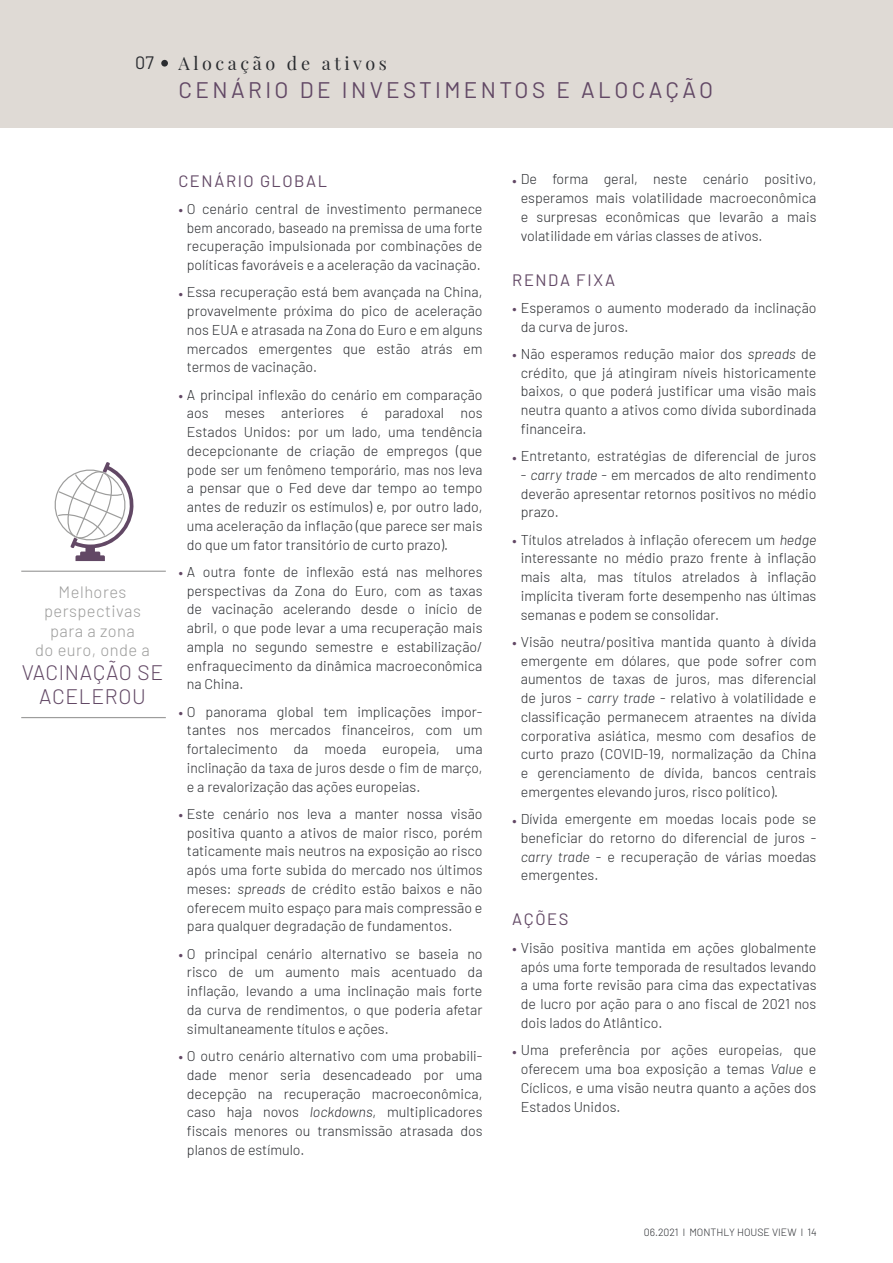
<style>
.page{position:relative;width:893px;height:1263px;background:#fff}
.page>*{position:absolute;margin:0;border:0;box-sizing:border-box;transform-origin:0 0}
.t1{font:22.5px "Barlow";letter-spacing:.15em;color:#624865}
.t2{font:300 21px/24px "Barlow";letter-spacing:.03em;color:#624865;text-align:center}
.t3{font:18px "Playfair Display";letter-spacing:.2em;color:#2a2c30}
.t4{font:18px "Barlow";color:#2a2c30}
.t5{font:300 16.5px/19.5px "Barlow";letter-spacing:.03em;color:#9d9d9c;text-align:center}
.t6{font:16.5px "Barlow";letter-spacing:.095em;color:#624865}
.t7{font:300 14.25px/18.8px "Barlow";color:#2a2c30;text-align:justify}
.t8{font:300 10.5px "Barlow";color:#2a2c30}
.s1{font-style:italic}
</style>
<div class="page">
<div style="left:0;top:0;width:893px;height:128px;background:#dfdad5"></div>
<div style="left:161px;top:60px;width:7px;height:7px;background:#2a2c30;border-radius:50%"></div>
<hr style="left:21px;top:717px;width:145px;height:1px;background:#9d9d9c">
<hr style="left:21px;top:571px;width:145px;height:1px;background:#9d9d9c">
<svg style="left:54px;top:462px;width:80px;height:99px"></svg>
<p class="t4" style="left:135px;top:50px;width:20px">07</p>
<p class="t3" style="left:179px;top:49px;width:210px">Alocação de ativos</p>
<h1 class="t1" style="left:179px;top:74px;width:536px">CENÁRIO DE INVESTIMENTOS E ALOCAÇÃO</h1>
<p class="t5" style="left:35px;top:581px;width:116px">Melhores perspectivas para a zona<br>do euro, onde a</p>
<h2 class="t2" style="left:22px;top:659px;width:143px">VACINAÇÃO SE<br>ACELEROU</h2>
<p class="t6" style="left:178px;top:169px;width:150px">CENÁRIO GLOBAL</p>
<p class="t7" style="left:178px;top:198px;width:306px;text-align:center"><sub>•</sub> O cenário central de investimento permanece bem ancorado, baseado na premissa de uma forte recuperação impulsionada por combinações de políticas favoráveis e a aceleração da vacinação.</p>
<p class="t7" style="left:187px;top:282px;width:297px;text-indent:-9px"><sub>•</sub> Essa recuperação está bem avançada na China, provavelmente próxima do pico de aceleração nos EUA e atrasada na Zona do Euro e em alguns mercados emergentes que estão atrás em termos de vacinação.</p>
<p class="t7" style="left:187px;top:384px;width:297px;text-indent:-9px"><sub>•</sub> A principal inflexão do cenário em comparação aos meses anteriores é paradoxal nos Estados Unidos: por um lado, uma tendência decepcionante de criação de empregos (que pode ser um fenômeno temporário, mas nos leva a pensar que o Fed deve dar tempo ao tempo antes de reduzir os estímulos) e, por outro lado, uma aceleração da inflação (que parece ser mais do que um fator transitório de curto prazo).</p>
<p class="t7" style="left:187px;top:561px;width:297px;text-indent:-9px"><sub>•</sub> A outra fonte de inflexão está nas melhores perspectivas da Zona do Euro, com as taxas de vacinação acelerando desde o início de abril, o que pode levar a uma recuperação mais ampla no segundo semestre e estabilização/ enfraquecimento da dinâmica macroeconômica na China.</p>
<p class="t7" style="left:187px;top:701px;width:297px;text-indent:-9px"><sub>•</sub> O panorama global tem implicações impor&shy;tantes nos mercados financeiros, com um fortalecimento da moeda europeia, uma inclinação da taxa de juros desde o fim de março, e a revalorização das ações europeias.</p>
<p class="t7" style="left:187px;top:803px;width:297px;text-indent:-9px"><sub>•</sub> Este cenário nos leva a manter nossa visão positiva quanto a ativos de maior risco, porém taticamente mais neutros na exposição ao risco após uma forte subida do mercado nos últimos meses: <span class="s1">spreads</span> de crédito estão baixos e não oferecem muito espaço para mais compressão e para qualquer degradação de fundamentos.</p>
<p class="t7" style="left:187px;top:943px;width:297px;text-indent:-9px"><sub>•</sub> O principal cenário alternativo se baseia no risco de um aumento mais acentuado da inflação, levando a uma inclinação mais forte da curva de rendimentos, o que poderia afetar simultaneamente títulos e ações.</p>
<p class="t7" style="left:187px;top:1045px;width:297px;text-indent:-9px"><sub>•</sub> O outro cenário alternativo com uma probabili&shy;dade menor seria desencadeado por uma decepção na recuperação macroeconômica, caso haja novos <span class="s1">lockdowns</span>, multiplicadores fiscais menores ou transmissão atrasada dos planos de estímulo.</p>
<p class="t7" style="left:521px;top:169px;width:297px;text-indent:-9px"><sub>•</sub> De forma geral, neste cenário positivo, esperamos mais volatilidade macroeconômica e surpresas econômicas que levarão a mais volatilidade em várias classes de ativos.</p>
<p class="t6" style="left:512px;top:268px;width:104px">RENDA FIXA</p>
<p class="t7" style="left:521px;top:297px;width:297px;text-indent:-9px"><sub>•</sub> Esperamos o aumento moderado da inclinação da curva de juros.</p>
<p class="t7" style="left:521px;top:343px;width:297px;text-indent:-9px"><sub>•</sub> Não esperamos redução maior dos <span class="s1">spreads</span> de crédito, que já atingiram níveis historicamente baixos, o que poderá justificar uma visão mais neutra quanto a ativos como dívida subordinada financeira.</p>
<p class="t7" style="left:512px;top:446px;width:306px"><sub>•</sub> Entretanto, estratégias de diferencial de juros</p>
<p class="t7" style="left:521px;top:464px;width:297px">- <span class="s1">carry trade</span> - em mercados de alto rendimento deverão apresentar retornos positivos no médio prazo.</p>
<p class="t7" style="left:521px;top:529px;width:297px;text-indent:-9px"><sub>•</sub> Títulos atrelados à inflação oferecem um <span class="s1">hedge </span>interessante no médio prazo frente à inflação mais alta, mas títulos atrelados à inflação implícita tiveram forte desempenho nas últimas semanas e podem se consolidar.</p>
<p class="t7" style="left:521px;top:631px;width:297px;text-indent:-9px"><sub>•</sub> Visão neutra/positiva mantida quanto à dívida emergente em dólares, que pode sofrer com aumentos de taxas de juros, mas diferencial de juros - <span class="s1">carry trade</span> - relativo à volatilidade e classificação permanecem atraentes na dívida corporativa asiática, mesmo com desafios de curto prazo (COVID-19, normalização da China e gerenciamento de dívida, bancos centrais emergentes elevando juros, risco político).</p>
<p class="t7" style="left:521px;top:809px;width:297px;text-indent:-9px"><sub>•</sub> Dívida emergente em moedas locais pode se beneficiar do retorno do diferencial de juros - <span class="s1">carry trade</span> - e recuperação de várias moedas emergentes.</p>
<p class="t6" style="left:512px;top:907px;width:58px">AÇÕES</p>
<p class="t7" style="left:521px;top:937px;width:297px;text-indent:-9px"><sub>•</sub> Visão positiva mantida em ações globalmente após uma forte temporada de resultados levando a uma forte revisão para cima das expectativas de lucro por ação para o ano fiscal de 2021 nos dois lados do Atlântico.</p>
<p class="t7" style="left:521px;top:1039px;width:297px;text-indent:-9px"><sub>•</sub> Uma preferência por ações europeias, que oferecem uma boa exposição a temas <span class="s1">Value</span> e Cíclicos, e uma visão neutra quanto a ações dos Estados Unidos.</p>
<p class="t8" style="left:644px;top:1225px;width:174px">06.2021 l MONTHLY HOUSE VIEW l 14</p>
</div>
